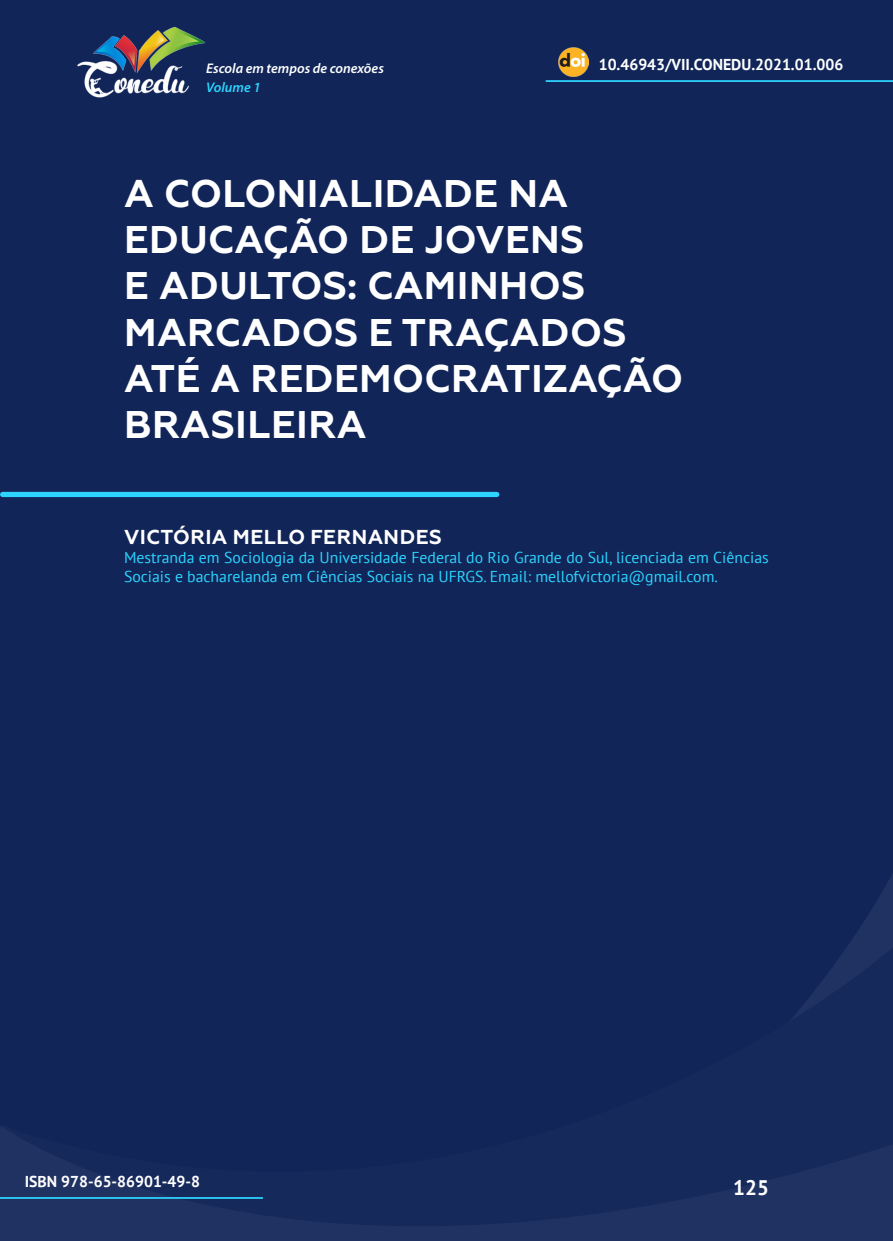
<style>
.page{position:relative;width:893px;height:1241px;background:#fff}
.page>*{position:absolute;margin:0;border:0;box-sizing:border-box;transform-origin:0 0}
._0_TÍTULO{font:700 38.5px/46.2px "Geometria";letter-spacing:.01em;color:#fff}
.t1{font:700 21px "PT Sans";color:#fff}
._1_AUTOR{font:700 20.12px "Geometria";letter-spacing:.02em;color:#fff}
._2_FORMACAO{font:15.75px/18.9px "PT Sans";color:#2dd4fe}
.t2{font:700 15.75px "PT Sans";color:#fff}
.t3{font:italic 600 14px "Myriad Pro";color:#fff}
.t4{font:italic 600 14px "Myriad Pro";color:#2dd4fe}
</style>
<div class="page">
<div style="left:0;top:0;width:893px;height:1240px;background:#112558"></div>
<svg style="left:847px;top:874px;width:46px;height:73px"></svg>
<svg style="left:0;top:947px;width:893px;height:293px"></svg>
<hr style="left:0;top:1196px;width:263px;height:2px;background:#2dd4fe">
<div style="left:3px;top:492px;width:494px;height:5px;background:#2dd4fe"></div>
<hr style="left:546px;top:80px;width:347px;height:2px;background:#2dd4fe">
<img style="left:559px;top:47px;width:30px;height:30px">
<img style="left:77px;top:27px;width:129px;height:71px">
<p class="t3" style="left:206px;top:59px;width:179px">Escola em tempos de conexões</p>
<p class="t2" style="left:599px;top:54px;width:246px">10.46943/VII.CONEDU.2021.01.006</p>
<p class="t4" style="left:206px;top:78px;width:56px">Volume 1</p>
<p class="_0_TÍTULO" style="left:124px;top:171px;width:560px">A COLONIALIDADE NA<br>EDUCAÇÃO DE JOVENS<br>E ADULTOS: CAMINHOS<br>MARCADOS E TRAÇADOS<br>ATÉ A REDEMOCRATIZAÇÃO<br>BRASILEIRA</p>
<p class="_1_AUTOR" style="left:124px;top:525px;width:319px">VICTÓRIA MELLO FERNANDES</p>
<p class="_2_FORMACAO" style="left:124px;top:548px;width:646px">Mestranda em Sociologia da Universidade Federal do Rio Grande do Sul, licenciada em Ciências<br>Sociais e bacharelanda em Ciências Sociais na UFRGS. Email: mellofvictoria@gmail.com.</p>
<p class="t2" style="left:25px;top:1170px;width:177px">ISBN 978-65-86901-49-8</p>
<p class="t1" style="left:733px;top:1173px;width:37px">125</p>
</div>
